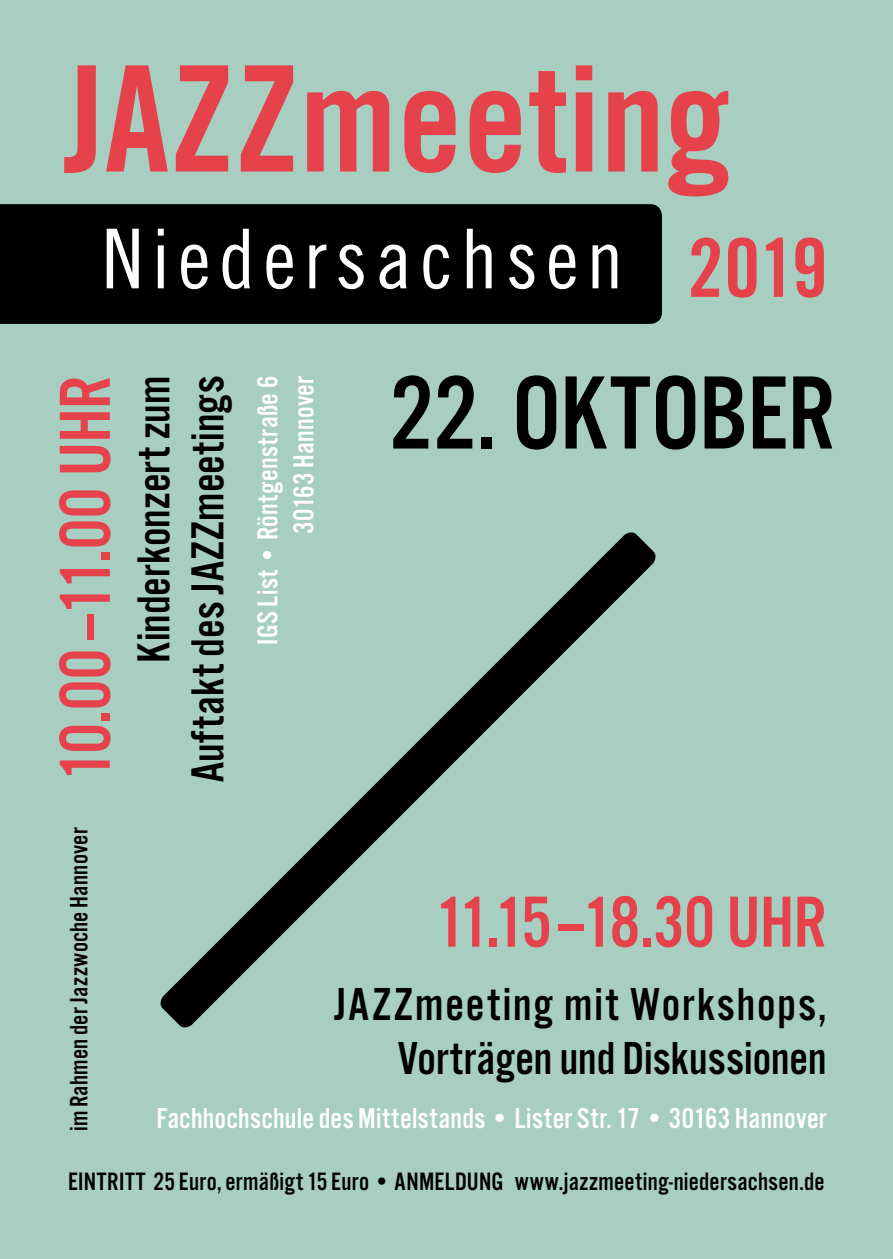
<style>
.page{position:relative;width:893px;height:1259px;background:#a7cec1}
.page>*{position:absolute;margin:0;border:0;box-sizing:border-box;transform-origin:0 0}
.t1{font:147px "Trade Gothic LT Com Bd Cn 20";color:#e6424b}
.t2{font:108px "Alternate Got No 3 D";letter-spacing:-.005em;color:#000}
.t3{font:82.5px "Trade Gothic LT Com Cn 18";letter-spacing:.1em;color:#fff}
.t4{font:75px "Alternate Got No 3 D";letter-spacing:-.005em;color:#e6424b}
.t5{font:75px "Alternate Got No 3 D";letter-spacing:-.025em;color:#e6424b}
.t6{font:48px/54px "Alternate Got No 3 D";letter-spacing:.03em;color:#000;text-align:right}
.t7{font:48px/54px "Alternate Got No 3 D";letter-spacing:.01em;color:#000;text-align:right}
.t8{font:30px/36px "Alternate Got No 3 D";letter-spacing:.01em;color:#fff;text-align:right}
.t9{font:26.1px "Alternate Got No 3 D";letter-spacing:.01em;color:#000}
</style>
<div class="page">
<svg style="left:160px;top:532px;width:496px;height:496px"></svg>
<div style="left:0;top:204px;width:662px;height:120px;background:#000"></div>
<h1 class="t1" style="left:64px;top:30px;width:669px">JAZZmeeting</h1>
<h3 class="t3" style="left:102px;top:210px;width:727px">Niedersachsen <sub>2019</sub></h3>
<h3 class="t4" style="left:45px;top:781px;width:406px;rotate:-90deg">10.00–11.00 UHR</h3>
<h3 class="t7" style="left:128px;top:783px;width:409px;rotate:-90deg">Kinderkonzert zum<br>Auftakt des JAZZmeetings</h3>
<p class="t8" style="left:250px;top:645px;width:270px;rotate:-90deg">IGS List • Röntgenstraße 6<br>30163 Hannover</p>
<h2 class="t2" style="left:390px;top:355px;width:447px">22. OKTOBER</h2>
<p class="t9" style="left:65px;top:1131px;width:305px;rotate:-90deg">im Rahmen der Jazzwoche Hannover</p>
<h3 class="t5" style="left:435px;top:882px;width:393px">11.15–18.30 UHR</h3>
<h3 class="t6" style="left:334px;top:978px;width:494px">JAZZmeeting mit Workshops,<br>Vorträgen und Diskussionen</h3>
<p class="t8" style="left:157px;top:1101px;width:671px">Fachhochschule des Mittelstands • Lister Str. 17 • 30163 Hannover</p>
<p class="t9" style="left:68px;top:1167px;width:758px">EINTRITT 25 Euro, ermäßigt 15 Euro • ANMELDUNG www.jazzmeeting-niedersachsen.de</p>
</div>
